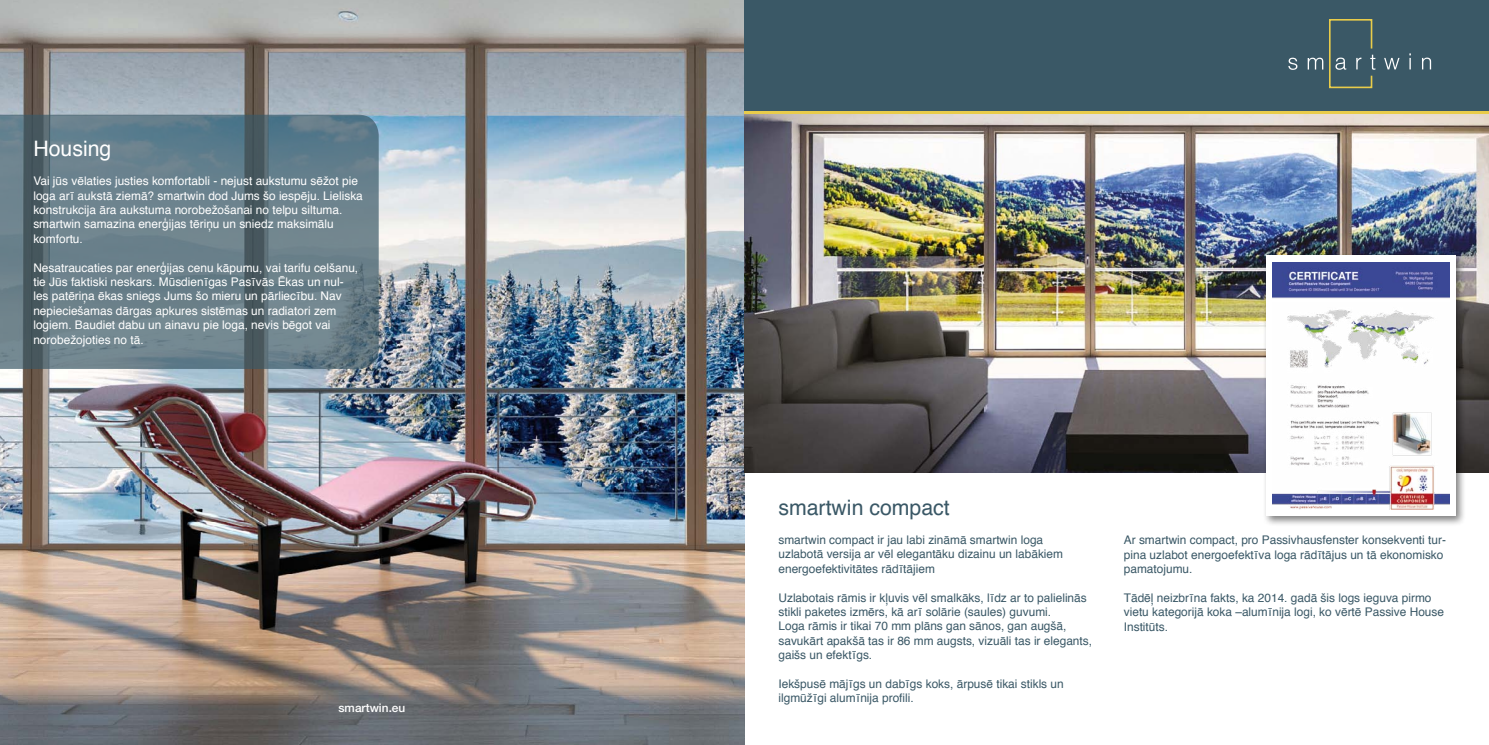
<style>
.page{position:relative;width:1489px;height:745px;background:#fff}
.page>*{position:absolute;margin:0;border:0;box-sizing:border-box;transform-origin:0 0}
.t1{font:21.25px "Helvetica";color:#3a5866}
.t2{font:21.25px "Helvetica";color:#fff}
.t3{font:11.88px/14.4px "Helvetica";color:#3a5866}
.t4{font:11.88px/14.4px "Helvetica";color:#fff}
.t5{font:500 11.88px "Helvetica Neue";color:#fff}
</style>
<div class="page">
<img style="left:0;top:0;width:744px;height:744px">
<svg style="left:0;top:115px;width:379px;height:254px;background:#657b86"></svg>
<img style="left:744px;top:113px;width:744px;height:359px">
<div style="left:1262px;top:251px;width:203px;height:275px;background:#000;opacity:.5"></div>
<div style="left:1266px;top:255px;width:189px;height:260px;background:#fff"></div>
<img style="left:1272px;top:262px;width:177px;height:247px">
<div style="left:744px;top:0;width:744px;height:111px;background:#3a5866"></div>
<hr style="left:744px;top:111px;width:744px;height:2px;background:#e9cc4a">
<svg style="left:1288px;top:58px;width:9px;height:12px"></svg>
<svg style="left:1384px;top:58px;width:15px;height:11px"></svg>
<svg style="left:1409px;top:53px;width:1px;height:16px"></svg>
<svg style="left:1422px;top:58px;width:8px;height:11px"></svg>
<svg style="left:1307px;top:19px;width:68px;height:70px"></svg>
<h1 class="t2" style="left:33px;top:132px;width:79px">Housing</h1>
<p class="t4" style="left:33px;top:174px;width:331px">Vai jūs vēlaties justies komfortabli - nejust aukstumu sēžot pie loga arī aukstā ziemā? smartwin dod Jums šo iespēju. Lieliska konstrukcija āra aukstuma norobežošanai no telpu siltuma. smartwin samazina enerģijas tēriņu un sniedz maksimālu komfortu.</p>
<p class="t4" style="left:33px;top:260px;width:326px">Nesatraucaties par enerģijas cenu kāpumu, vai tarifu celšanu, tie Jūs faktiski neskars. Mūsdienīgas Pasīvās Ēkas un nul&shy;les patēriņa ēkas sniegs Jums šo mieru un pārliecību. Nav nepieciešamas dārgas apkures sistēmas un radiatori zem logiem. Baudiet dabu un ainavu pie loga, nevis bēgot vai norobežojoties no tā.</p>
<p class="t5" style="left:338px;top:699px;width:68px">smartwin.eu</p>
<h1 class="t1" style="left:778px;top:491px;width:173px">smartwin compact</h1>
<p class="t3" style="left:778px;top:532px;width:286px">smartwin compact ir jau labi zināmā smartwin loga uzlabotā versija ar vēl elegantāku dizainu un labākiem energoefektivitātes rādītājiem</p>
<p class="t3" style="left:778px;top:590px;width:315px">Uzlabotais rāmis ir kļuvis vēl smalkāks, līdz ar to palielinās stikli paketes izmērs, kā arī solārie (saules) guvumi.<br>Loga rāmis ir tikai 70 mm plāns gan sānos, gan augšā, savukārt apakšā tas ir 86 mm augsts, vizuāli tas ir elegants, gaišs un efektīgs.</p>
<p class="t3" style="left:778px;top:676px;width:287px">Iekšpusē mājīgs un dabīgs koks, ārpusē tikai stikls un ilgmūžīgi alumīnija profili.</p>
<p class="t3" style="left:1123px;top:533px;width:324px">Ar smartwin compact, pro Passivhausfenster konsekventi tur&shy;pina uzlabot energoefektīva loga rādītājus un tā ekonomisko pamatojumu.</p>
<p class="t3" style="left:1123px;top:590px;width:322px">Tādēļ neizbrīna fakts, ka 2014. gadā šis logs ieguva pirmo vietu kategorijā koka –alumīnija logi, ko vērtē Passive House<br>Institūts.</p>
</div>
